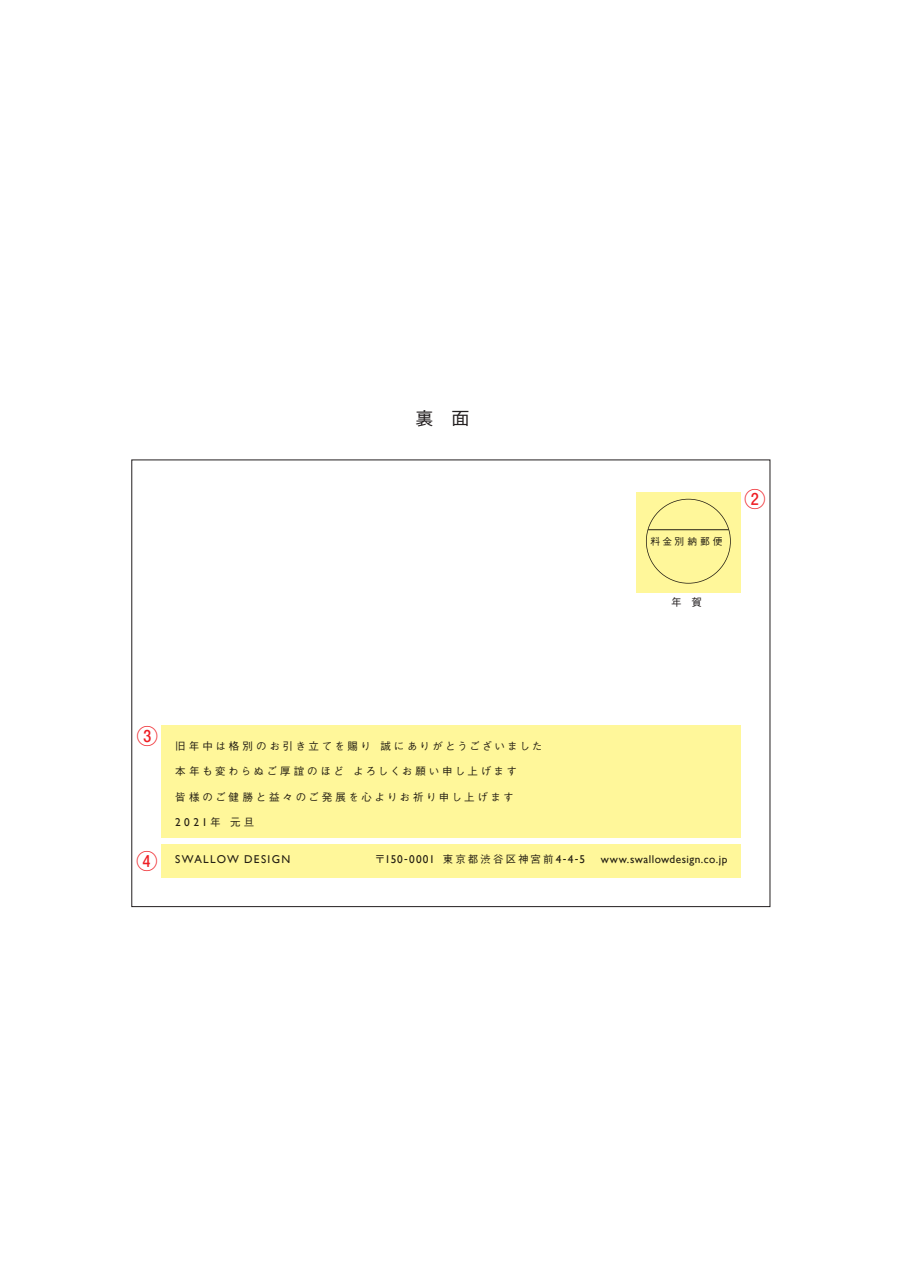
<style>
.page{position:relative;width:902px;height:1272px;background:#fff}
.page>*{position:absolute;margin:0;border:0;box-sizing:border-box;transform-origin:0 0}
.t1{font:700 21px "Futo Go B101 Pro";color:#ee1d23}
.t2{font:500 18px "Gothic BBB Pro";color:#231f20}
.t3{font:11.4px "Gill Sans";letter-spacing:.07em;color:#231f20}
.t4{font:11.4px "Gill Sans";letter-spacing:.04em;color:#231f20}
.t5{font:11.4px "Gill Sans";letter-spacing:.115em;color:#231f20}
.t6{font:500 10.5px "Gothic BBB Pro";letter-spacing:.24em;color:#231f20}
.t7{font:500 9.75px "Gothic BBB Pro";letter-spacing:.285em;color:#231f20}
.s1{font-family:"Gothic BBB Pro";font-weight:500;font-size:10.5px}
</style>
<div class="page">
<div style="left:636px;top:492px;width:104px;height:100px;background:#fff79a"></div>
<div style="left:161px;top:725px;width:579px;height:112px;background:#fff79a"></div>
<div style="left:161px;top:844px;width:579px;height:34px;background:#fff79a"></div>
<h2 class="t2" style="left:415px;top:404px;width:56px">裏 面</h2>
<p class="t7" style="left:650px;top:533px;width:73px">料金別納郵便</p>
<p class="t6" style="left:671px;top:594px;width:32px">年 賀</p>
<h1 class="t1" style="left:744px;top:482px;width:22px">②</h1>
<h1 class="t1" style="left:137px;top:718px;width:22px">③</h1>
<h1 class="t1" style="left:136px;top:844px;width:22px">④</h1>
<p class="t6" style="left:175px;top:737px;width:368px">旧年中は格別のお引き立てを賜り 誠にありがとうございました</p>
<p class="t6" style="left:175px;top:762px;width:343px">本年も変わらぬご厚誼のほど よろしくお願い申し上げます</p>
<p class="t6" style="left:175px;top:788px;width:340px">皆様のご健勝と益々のご発展を心よりお祈り申し上げます</p>
<p class="t3" style="left:175px;top:815px;width:81px">2021<span class="s1">年 元旦</span></p>
<p class="t5" style="left:175px;top:852px;width:117px">SWALLOW DESIGN</p>
<p class="t3" style="left:374px;top:852px;width:212px"><span class="s1">〒</span>150-0001 <span class="s1">東京都渋谷区神宮前</span>4-4-5</p>
<p class="t4" style="left:600px;top:852px;width:128px">www.swallowdesign.co.jp</p>
</div>
